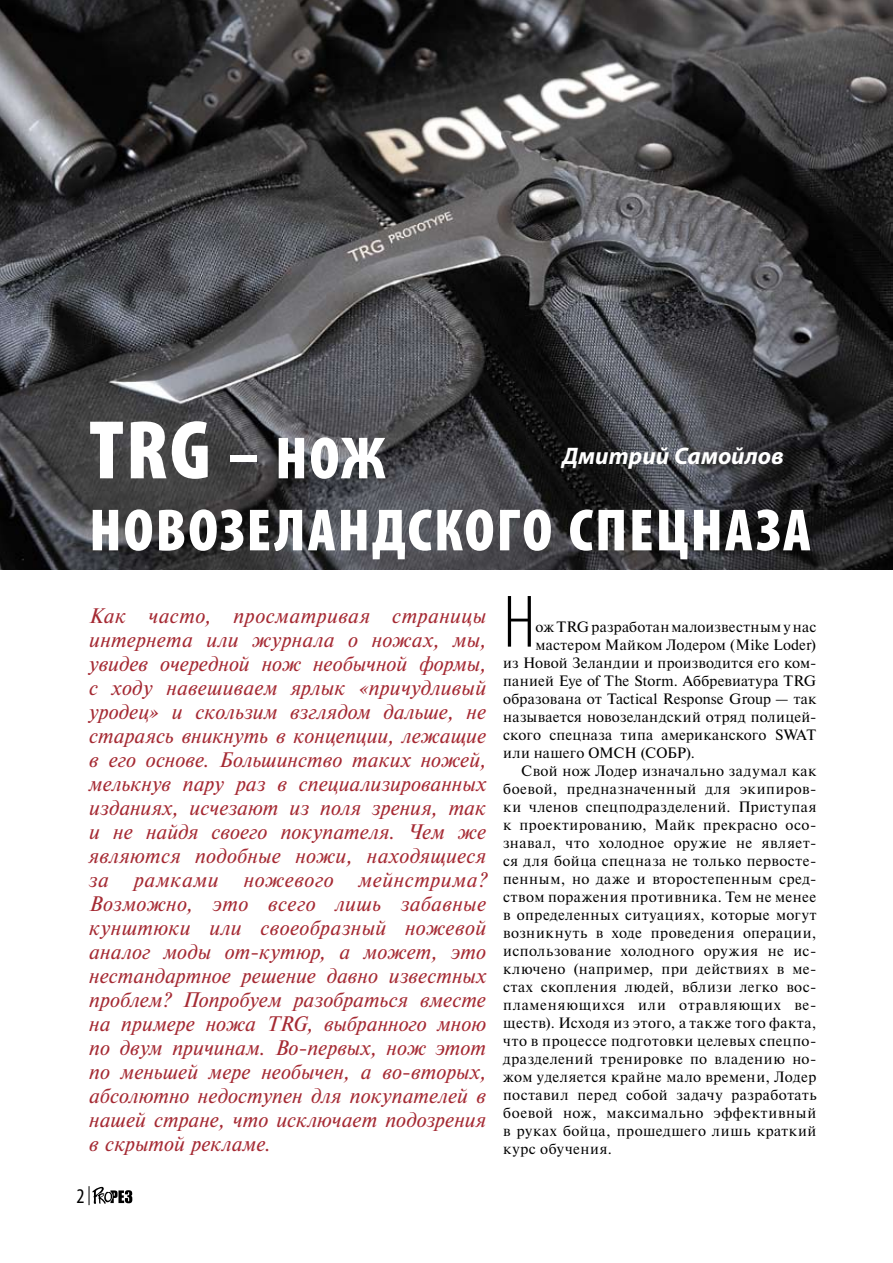
<style>
.page{position:relative;width:893px;height:1263px;background:#fff}
.page>*{position:absolute;margin:0;border:0;box-sizing:border-box;transform-origin:0 0}
.t1{font:300 condensed 75px "Myriad Pro";color:#000}
.t2{font:900 condensed 60px/72px "Myriad Pro";letter-spacing:.035em;color:#fff}
.t3{font:italic 700 24px "Myriad Pro";color:#fff}
.t4{font:italic 21px/24px "Newton C";letter-spacing:.005em;color:#a52a33;text-align:justify}
.t5{font:condensed 21px "Myriad Pro";color:#000}
.t6{font:15px "Newton C";letter-spacing:.03em;color:#000}
.t7{font:15px "Newton C";letter-spacing:.01em;color:#000}
.t8{font:15px "Newton C";letter-spacing:.065em;color:#000}
.t9{font:15px "Newton C";color:#000}
.s1{font-size:84px}
</style>
<div class="page">
<svg style="left:89px;top:1186px;width:43px;height:19px"></svg>
<img style="left:0;top:0;width:893px;height:569px">
<h2 class="t2" style="left:89px;top:421px;width:723px"><span class="s1">TRG</span> – нож новозеландского спецназа</h2>
<h3 class="t3" style="left:562px;top:440px;width:223px">Дмитрий Самойлов</h3>
<p class="t4" style="left:89px;top:604px;width:398px">Как часто, просматривая страницы интернета или журнала о ножах, мы, увидев очередной нож необычной формы, с ходу навешиваем ярлык «причудливый уродец» и скользим взглядом дальше, не стараясь вникнуть в концепции, лежащие в его основе. Большинство таких ножей, мелькнув пару раз в специализированных изданиях, исчезают из поля зрения, так и не найдя своего покупателя. Чем же являются подобные ножи, находящиеся за рамками ножевого мейнстрима?<br>Возможно, это всего лишь забавные кунштюки или своеобразный ножевой аналог моды от-кутюр, а может, это нестандартное решение давно известных проблем? Попробуем разобраться вместе на примере ножа TRG, выбранного мною по двум причинам. Во-первых, нож этот по меньшей мере необычен, а во-вторых, абсолютно недоступен для покупателей в нашей стране, что исключает подозрения в скрытой рекламе.</p>
<h3 class="t5" style="left:77px;top:1183px;width:10px">2</h3>
<h1 class="t1" style="left:503px;top:577px;width:34px">Н</h1>
<p class="t6" style="left:536px;top:618px;width:282px">ож TRG разработан малоизвестным унас</p>
<p class="t7" style="left:536px;top:636px;width:282px">мастером Майком Лодером (Mike Loder)</p>
<p class="t6" style="left:503px;top:654px;width:315px">из Новой Зеландии и производится его ком‑</p>
<p class="t7" style="left:503px;top:672px;width:315px">панией Eye of The Storm. Аббревиатура TRG</p>
<p class="t7" style="left:503px;top:690px;width:315px">образована от Tactical Response Group — так</p>
<p class="t6" style="left:503px;top:708px;width:315px">называется новозеландский отряд полицей‑</p>
<p class="t7" style="left:503px;top:726px;width:315px">ского спецназа типа американского SWAT</p>
<p class="t9" style="left:503px;top:744px;width:193px">или нашего ОМСН (СОБР).</p>
<p class="t6" style="left:521px;top:762px;width:297px">Свой нож Лодер изначально задумал как</p>
<p class="t6" style="left:503px;top:780px;width:315px">боевой, предназначенный для экипиров‑</p>
<p class="t6" style="left:503px;top:798px;width:315px">ки членов спецподразделений. Приступая</p>
<p class="t6" style="left:503px;top:816px;width:315px">к проектированию, Майк прекрасно осо‑</p>
<p class="t6" style="left:503px;top:834px;width:315px">знавал, что холодное оружие не являет‑</p>
<p class="t6" style="left:503px;top:852px;width:315px">ся для бойца спецназа не только первосте‑</p>
<p class="t6" style="left:503px;top:870px;width:315px">пенным, но даже и второстепенным сред‑</p>
<p class="t6" style="left:503px;top:888px;width:315px">ством поражения противника. Тем не менее</p>
<p class="t6" style="left:503px;top:906px;width:315px">в определенных ситуациях, которые могут</p>
<p class="t6" style="left:503px;top:924px;width:315px">возникнуть в ходе проведения операции,</p>
<p class="t6" style="left:503px;top:942px;width:315px">использование холодного оружия не ис‑</p>
<p class="t6" style="left:503px;top:960px;width:315px">ключено (например, при действиях в ме‑</p>
<p class="t6" style="left:503px;top:978px;width:315px">стах скопления людей, вблизи легко вос‑</p>
<p class="t8" style="left:503px;top:996px;width:315px">пламеняющихся или отравляющих ве‑</p>
<p class="t6" style="left:503px;top:1014px;width:315px">ществ). Исходя из этого, а также того факта,</p>
<p class="t6" style="left:503px;top:1032px;width:315px">что в процессе подготовки целевых спецпо‑</p>
<p class="t6" style="left:503px;top:1050px;width:315px">дразделений тренировке по владению но‑</p>
<p class="t6" style="left:503px;top:1068px;width:315px">жом уделяется крайне мало времени, Лодер</p>
<p class="t6" style="left:503px;top:1086px;width:315px">поставил перед собой задачу разработать</p>
<p class="t6" style="left:503px;top:1104px;width:315px">боевой нож, максимально эффективный</p>
<p class="t6" style="left:503px;top:1122px;width:315px">в руках бойца, прошедшего лишь краткий</p>
<p class="t6" style="left:503px;top:1140px;width:110px">курс обучения.</p>
</div>
